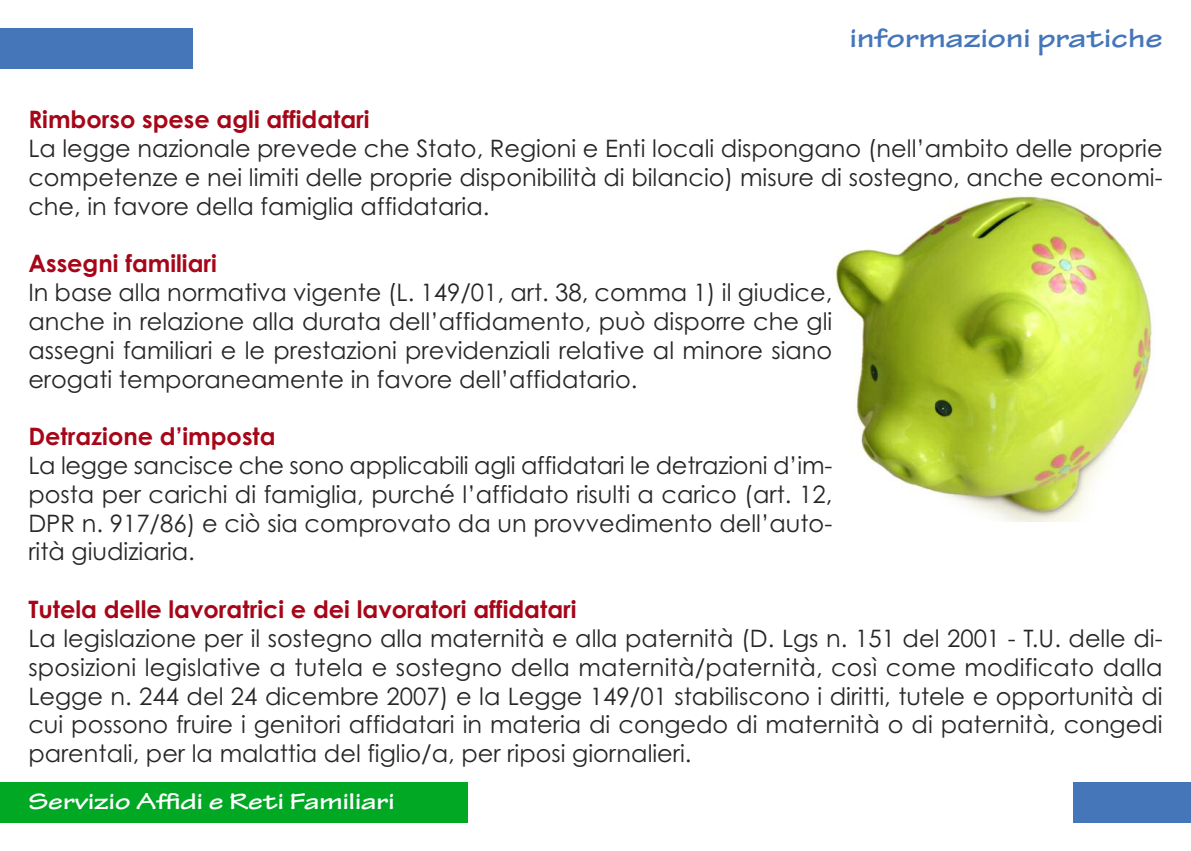
<style>
.page{position:relative;width:1191px;height:851px;background:#fff}
.page>*{position:absolute;margin:0;border:0;box-sizing:border-box;transform-origin:0 0}
.t1{font:700 expanded 28px "Tekton Pro";color:#4576ba}
.t2{font:24px/28.8px "Century Gothic";color:#272627;text-align:justify}
.t3{font:700 24px "Century Gothic";color:#a60618}
.t4{font:700 expanded 24px "Tekton Pro";color:#fff}
</style>
<div class="page">
<img style="left:832px;top:196px;width:323px;height:326px">
<div style="left:0;top:782px;width:468px;height:40px;background:#00a824"></div>
<div style="left:1073px;top:782px;width:118px;height:40px;background:#4576ba"></div>
<div style="left:0;top:28px;width:193px;height:41px;background:#4576ba"></div>
<p class="t1" style="left:850px;top:29px;width:314px">informazioni pratiche</p>
<p class="t3" style="left:28px;top:106px;width:343px">Rimborso spese agli affidatari</p>
<p class="t2" style="left:28px;top:134px;width:1135px">La legge nazionale prevede che Stato, Regioni e Enti locali dispongano (nell’ambito delle proprie competenze e nei limiti delle proprie disponibilità di bilancio) misure di sostegno, anche economi&shy;che, in favore della famiglia affidataria.</p>
<p class="t3" style="left:28px;top:250px;width:190px">Assegni familiari</p>
<p class="t2" style="left:28px;top:278px;width:805px">In base alla normativa vigente (L. 149/01, art. 38, comma 1) il giudice, anche in relazione alla durata dell’affidamento, può disporre che gli assegni familiari e le prestazioni previdenziali relative al minore siano erogati temporaneamente in favore dell’affidatario.</p>
<p class="t3" style="left:28px;top:423px;width:249px">Detrazione d’imposta</p>
<p class="t2" style="left:28px;top:451px;width:805px">La legge sancisce che sono applicabili agli affidatari le detrazioni d’im&shy;posta per carichi di famiglia, purché l’affidato risulti a carico (art. 12, DPR n. 917/86) e ciò sia comprovato da un provvedimento dell’auto&shy;rità giudiziaria.</p>
<p class="t3" style="left:28px;top:595px;width:550px">Tutela delle lavoratrici e dei lavoratori affidatari</p>
<p class="t2" style="left:28px;top:624px;width:1135px">La legislazione per il sostegno alla maternità e alla paternità (D. Lgs n. 151 del 2001 - T.U. delle di&shy;sposizioni legislative a tutela e sostegno della maternità/paternità, così come modificato dalla Legge n. 244 del 24 dicembre 2007) e la Legge 149/01 stabiliscono i diritti, tutele e opportunità di cui possono fruire i genitori affidatari in materia di congedo di maternità o di paternità, congedi parentali, per la malattia del figlio/a, per riposi giornalieri.</p>
<p class="t4" style="left:28px;top:792px;width:367px">Servizio Affidi e Reti Familiari</p>
</div>
